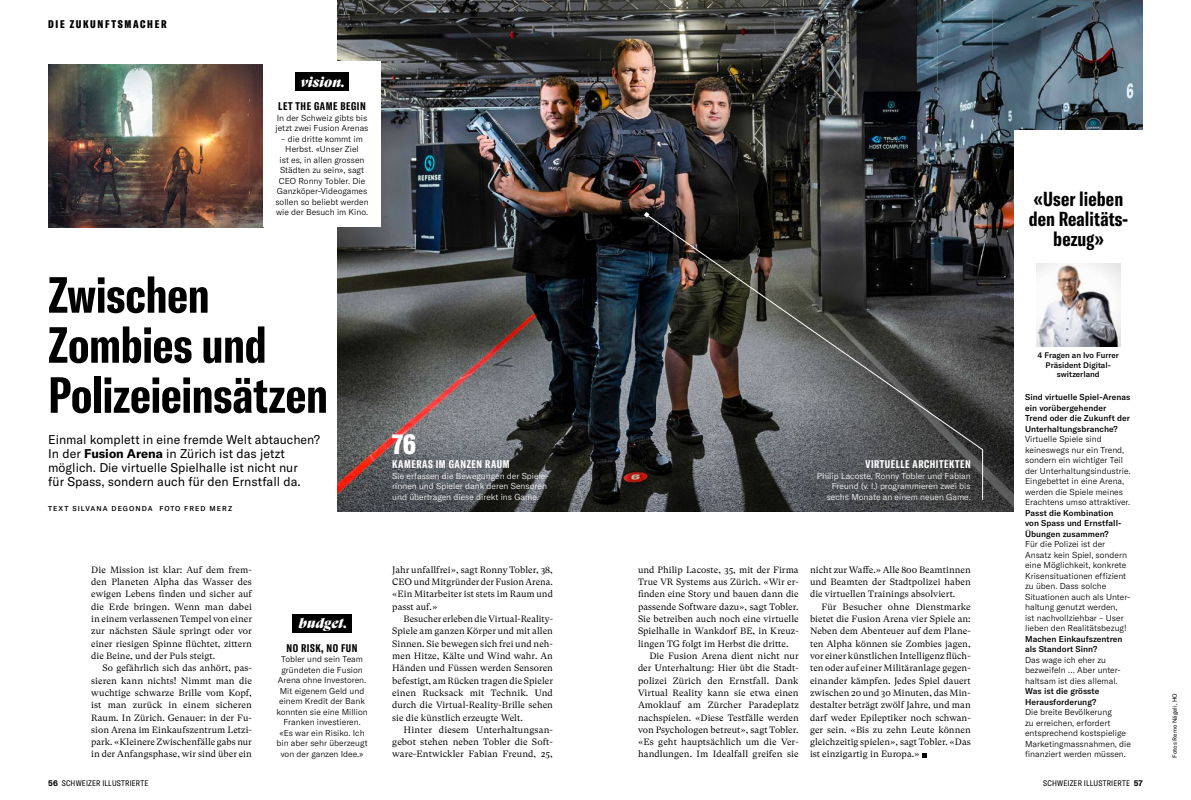
<style>
.page{position:relative;width:1191px;height:800px;background:#fff}
.page>*{position:absolute;margin:0;border:0;box-sizing:border-box;transform-origin:0 0}
._200_Tit_GTAmComp_50{font:700 extra-condensed 50px/50px "GT America";letter-spacing:-.01em;color:#000}
._1000_Zahl_GTAmComp{font:900 extra-condensed 28px "GT America";color:#fff}
._703_Quote_GTAmComp{font:700 extra-condensed 20px/20px "GT America";letter-spacing:.005em;color:#000;text-align:center}
._100_Vorzeile_GTSupD{font:italic 14px "GT Super Display Super";color:#fff}
._300_Lead_GTAm_x06{font:12.5px/14px "GT America";color:#000}
._900_Box_Tit_GTAmCom{font:700 extra-condensed 11px "GT America";letter-spacing:.05em;color:#fff}
._900_Box_Tit_GTAmCom-2{font:700 extra-condensed 11px "GT America";letter-spacing:.05em;color:#000}
._105_Rubriktitel_GTA{font:900 extra-condensed 11px "GT America";letter-spacing:.15em;color:#000}
._500_LT_GTSupText_BS{font:9.2px/12.3px "GT Super Text";letter-spacing:.005em;color:#000;text-align:justify}
._903_Box_Inti_Antwor{font:300 8.5px/10.5px "GT America";color:#000}
._901_Box_Txt_GTAm_FS{font:300 8.5px/10.5px "GT America";color:#000;text-align:center}
._901_Box_Txt_GTAm_FS-2{font:300 8.5px/10.5px "GT America";color:#fff}
._902_Box_Inti_Frage{font:500 8.4px/10.5px "GT America";letter-spacing:.005em;color:#000}
.t1{font:condensed 8px "GT America";letter-spacing:.025em;color:#000}
._800_Legi_GTAm_Med_x{font:500 8px/9.5px "GT America";color:#000;text-align:center}
._401_AUTOR_GTAm_x07{font:500 7px "GT America";letter-spacing:.15em;color:#000}
._400_Fotobyline_GTAm{font:6px "GT America";letter-spacing:.015em;color:#000}
.s1{font-weight:700}
.s2{font-weight:700;font-stretch:normal}
</style>
<div class="page">
<img style="left:338px;top:0;width:804px;height:511px">
<svg style="left:645px;top:213px;width:338px;height:287px"></svg>
<svg style="left:644px;top:212px;width:5px;height:5px"></svg>
<div style="left:1014px;top:130px;width:129px;height:627px;background:#fff"></div>
<img style="left:1036px;top:263px;width:84px;height:84px">
<img style="left:48px;top:64px;width:215px;height:163px">
<svg style="left:922px;top:753px;width:4px;height:4px"></svg>
<div style="left:263px;top:61px;width:118px;height:166px;background:#fff"></div>
<div style="left:295px;top:73px;width:54px;height:18px;background:#000"></div>
<div style="left:292px;top:614px;width:60px;height:18px;background:#000"></div>
<p class="_105_Rubriktitel_GTA" style="left:48px;top:17px;width:120px">DIE ZUKUNFTSMACHER</p>
<p class="_100_Vorzeile_GTSupD" style="left:301px;top:74px;width:46px">vision.</p>
<p class="_900_Box_Tit_GTAmCom-2" style="left:278px;top:100px;width:89px">LET THE GAME BEGIN</p>
<p class="_901_Box_Txt_GTAm_FS" style="left:276px;top:112px;width:94px;text-align:left">In der Schweiz gibts bis jetzt zwei Fusion Arenas</p>
<p class="_901_Box_Txt_GTAm_FS" style="left:275px;top:133px;width:95px">– die dritte kommt im<br>Herbst. «Unser Ziel<br>ist es, in allen grossen<br>Städten zu sein», sagt<br>CEO Ronny Tobler. Die<br>Ganzköper-Videogames sollen so beliebt werden wie der Besuch im Kino.</p>
<p class="_200_Tit_GTAmComp_50" style="left:48px;top:270px;width:281px">Zwischen<br>Zombies und<br>Polizeieinsätzen</p>
<p class="_300_Lead_GTAm_x06" style="left:48px;top:433px;width:273px">Einmal komplett in eine fremde Welt abtauchen?<br>In der <span class="s1">Fusion Arena</span> in Zürich ist das jetzt möglich. Die virtuelle Spielhalle ist nicht nur<br>für Spass, sondern auch für den Ernstfall da.</p>
<p class="_401_AUTOR_GTAm_x07" style="left:48px;top:504px;width:185px">TEXT SILVANA DEGONDA FOTO FRED MERZ</p>
<p class="_500_LT_GTSupText_BS" style="left:91px;top:563px;width:162px">Die Mission ist klar: Auf dem frem&shy;den Planeten Alpha das Wasser des ewigen Lebens finden und sicher auf die Erde bringen. Wenn man dabei in einem verlassenen Tempel von einer zur nächsten Säule springt oder vor einer riesigen Spinne flüchtet, zittern die Beine, und der Puls steigt.</p>
<p class="_500_LT_GTSupText_BS" style="left:91px;top:661px;width:162px;text-indent:11px">So gefährlich sich das anhört, pas&shy;sieren kann nichts! Nimmt man die wuchtige schwarze Brille vom Kopf, ist man zurück in einem sicheren Raum. In Zürich. Genauer: in der Fu&shy;sion Arena im Einkaufszentrum Letzi&shy;park. «Kleinere Zwischenfälle gabs nur in der Anfangsphase, wir sind über ein</p>
<p class="_100_Vorzeile_GTSupD" style="left:299px;top:615px;width:50px">budget.</p>
<p class="_900_Box_Tit_GTAmCom-2" style="left:286px;top:641px;width:73px">NO RISK, NO FUN</p>
<p class="_901_Box_Txt_GTAm_FS" style="left:276px;top:654px;width:93px">Tobler und sein Team gründeten die Fusion<br>Arena ohne Investoren.<br>Mit eigenem Geld und einem Kredit der Bank konnten sie eine Million<br>Franken investieren. «Es war ein Risiko. Ich bin aber sehr überzeugt von der ganzen Idee.»</p>
<p class="_1000_Zahl_GTAmComp" style="left:392px;top:426px;width:25px">76</p>
<p class="_900_Box_Tit_GTAmCom" style="left:392px;top:457px;width:119px">KAMERAS IM GANZEN RAUM</p>
<p class="_901_Box_Txt_GTAm_FS-2" style="left:392px;top:470px;width:158px">Sie erfassen die Bewegungen der Spiele&shy;rinnen und Spieler dank deren Sensoren und übertragen diese direkt ins Game.</p>
<p class="_500_LT_GTSupText_BS" style="left:392px;top:563px;width:162px">Jahr unfallfrei», sagt Ronny Tobler, 38, CEO und Mitgründer der Fusion Arena. «Ein Mitarbeiter ist stets im Raum und passt auf.»</p>
<p class="_500_LT_GTSupText_BS" style="left:392px;top:612px;width:162px;text-indent:11px">Besucher erleben die Virtual-Reality-Spiele am ganzen Körper und mit allen Sinnen. Sie bewegen sich frei und neh&shy;men Hitze, Kälte und Wind wahr. An Händen und Füssen werden Sensoren befestigt, am Rücken tragen die Spieler einen Rucksack mit Technik. Und durch die Virtual-Reality-Brille sehen sie die künstlich erzeugte Welt.</p>
<p class="_500_LT_GTSupText_BS" style="left:392px;top:723px;width:162px;text-indent:11px">Hinter diesem Unterhaltungsan&shy;gebot stehen neben Tobler die Soft&shy;ware-Entwickler Fabian Freund, 25,</p>
<p class="_900_Box_Tit_GTAmCom" style="left:865px;top:457px;width:107px">VIRTUELLE ARCHITEKTEN</p>
<p class="_901_Box_Txt_GTAm_FS-2" style="left:817px;top:470px;width:155px;text-align:right">Philip Lacoste, Ronny Tobler und Fabian<br>Freund (v. l.) programmieren zwei bis sechs Monate an einem neuen Game.</p>
<p class="_500_LT_GTSupText_BS" style="left:638px;top:563px;width:162px">und Philip Lacoste, 35, mit der Firma True VR Systems aus Zürich. «Wir er&shy;finden eine Story und bauen dann die passende Software dazu», sagt Tobler.<br>Sie betreiben auch noch eine virtuelle Spielhalle in Wankdorf BE, in Kreuz&shy;lingen TG folgt im Herbst die dritte.</p>
<p class="_500_LT_GTSupText_BS" style="left:638px;top:649px;width:162px;text-indent:11px">Die Fusion Arena dient nicht nur der Unterhaltung: Hier übt die Stadt&shy;polizei Zürich den Ernstfall. Dank Virtual Reality kann sie etwa einen Amoklauf am Zürcher Paradeplatz nachspielen. «Diese Testfälle werden von Psychologen betreut», sagt Tobler. «Es geht hauptsächlich um die Ver&shy;handlungen. Im Idealfall greifen sie</p>
<p class="_500_LT_GTSupText_BS" style="left:810px;top:563px;width:162px">nicht zur Waffe.» Alle 800 Beamtinnen und Beamten der Stadtpolizei haben die virtuellen Trainings absolviert.</p>
<p class="_500_LT_GTSupText_BS" style="left:810px;top:600px;width:162px;text-indent:11px">Für Besucher ohne Dienstmarke bietet die Fusion Arena vier Spiele an:<br>Neben dem Abenteuer auf dem Plane&shy;ten Alpha können sie Zombies jagen, vor einer künstlichen Intelligenz flüch&shy;ten oder auf einer Militäranlage gegen&shy;einander kämpfen. Jedes Spiel dauert zwischen 20 und 30 Minuten, das Min&shy;destalter beträgt zwölf Jahre, und man darf weder Epileptiker noch schwan&shy;ger sein. «Bis zu zehn Leute können gleichzeitig spielen», sagt Tobler. «Das ist einzigartig in Europa.»</p>
<p class="_703_Quote_GTAmComp" style="left:1028px;top:189px;width:101px">«User lieben den Realitäts&shy;bezug»</p>
<p class="_800_Legi_GTAm_Med_x" style="left:1037px;top:350px;width:83px">4 Fragen an Ivo Furrer<br>Präsident Digital&shy;switzerland</p>
<p class="_902_Box_Inti_Frage" style="left:1025px;top:392px;width:107px">Sind virtuelle Spiel-Arenas ein vorübergehender<br>Trend oder die Zukunft der<br>Unterhaltungsbranche?</p>
<p class="_903_Box_Inti_Antwor" style="left:1025px;top:434px;width:107px">Virtuelle Spiele sind keineswegs nur ein Trend, sondern ein wichtiger Teil der Unterhaltungsindustrie.<br>Eingebettet in eine Arena, werden die Spiele meines<br>Erachtens umso attraktiver.</p>
<p class="_902_Box_Inti_Frage" style="left:1025px;top:507px;width:98px">Passt die Kombination von Spass und Ernstfall-<br>Übungen zusammen?</p>
<p class="_903_Box_Inti_Antwor" style="left:1025px;top:539px;width:107px">Für die Polizei ist der<br>Ansatz kein Spiel, sondern eine Möglichkeit, konkrete<br>Krisensituationen effizient zu üben. Dass solche<br>Situationen auch als Unter&shy;haltung genutzt werden,<br>ist nachvollziehbar – User lieben den Realitätsbezug!</p>
<p class="_902_Box_Inti_Frage" style="left:1025px;top:633px;width:99px">Machen Einkaufszentren als Standort Sinn?</p>
<p class="_903_Box_Inti_Antwor" style="left:1025px;top:654px;width:97px">Das wage ich eher zu bezweifeln … Aber unter&shy;haltsam ist dies allemal.</p>
<p class="_902_Box_Inti_Frage" style="left:1025px;top:686px;width:76px">Was ist die grösste<br>Herausforderung?</p>
<p class="_903_Box_Inti_Antwor" style="left:1025px;top:707px;width:107px">Die breite Bevölkerung<br>zu erreichen, erfordert entsprechend kostspielige<br>Marketingmassnahmen, die finanziert werden müssen.</p>
<p class="t1" style="left:48px;top:778px;width:102px"><span class="s2">56</span> SCHWEIZER ILLUSTRIERTE</p>
<p class="t1" style="left:1043px;top:778px;width:101px">SCHWEIZER ILLUSTRIERTE <span class="s2">57</span></p>
<p class="_400_Fotobyline_GTAm" style="left:1171px;top:757px;width:66px;rotate:-90deg">Fotos Remo Nägeli, HO</p>
</div>
